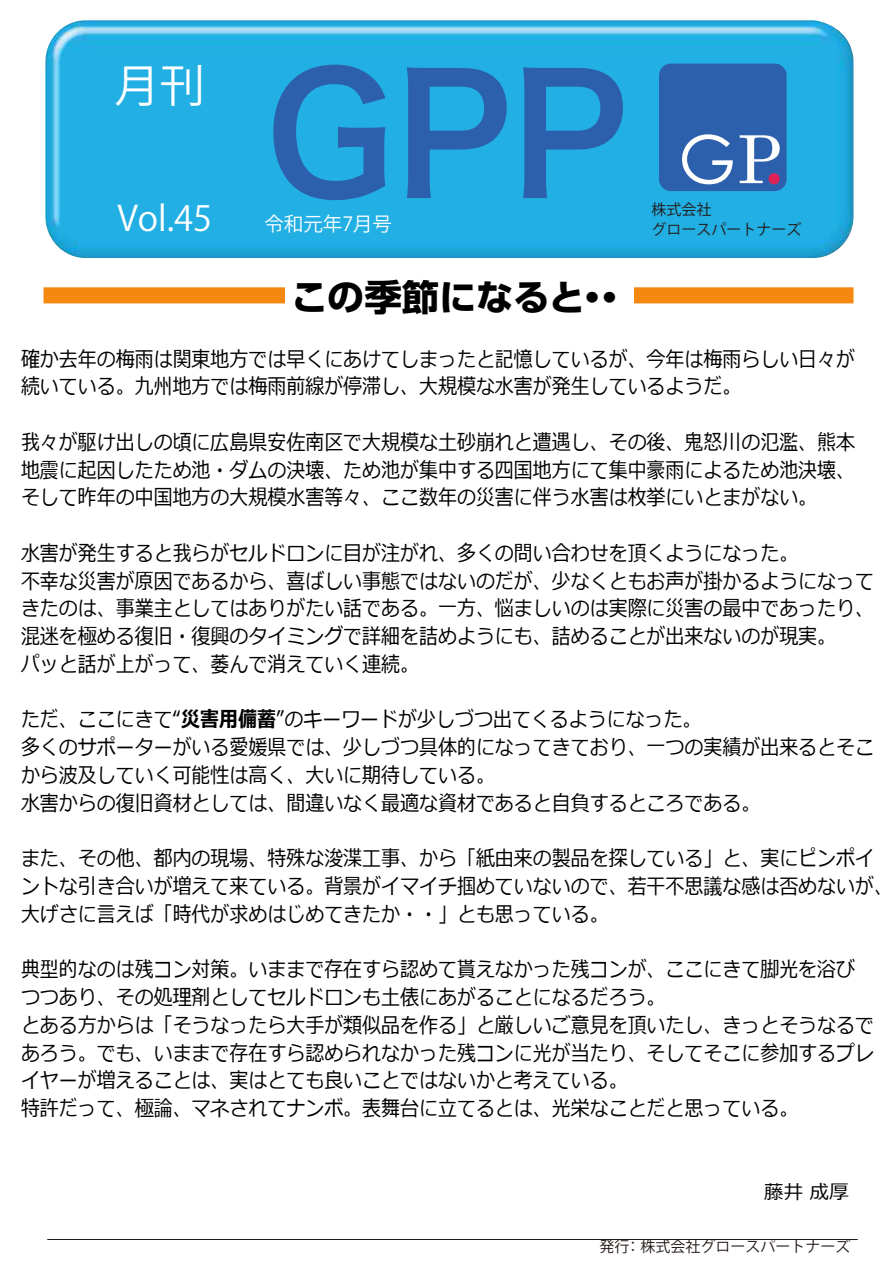
<style>
.page{position:relative;width:893px;height:1263px;background:#fff}
.page>*{position:absolute;margin:0;border:0;box-sizing:border-box;transform-origin:0 0}
.t1{font:163.5px "Hira Kaku Pro W6";color:#2c60ad}
.t2{font:45px "Jun 501 Pro Bold 90 ms RKSJ H";color:#fff}
.t3{font:700 36.3px "UD Shin Go Pro";letter-spacing:-.01em;color:#000}
.t4{font:34.5px "Jun 34 Pro Medium 90 ms RKSJ H";color:#fff}
.t5{font:21.45px/27.8px "Meiryo";color:#000;scale:.88 1}
.t6{font:19.5px "Jun 34 Pro Medium 90 ms RKSJ H";color:#fff}
.t7{font:19.5px "Meiryo";color:#000}
.t8{font:15px "Gothic BBB Pro Medium 90 ms RKSJ H";color:#221815}
.t9{font:15px/20.2px "Shin Go Pro Medium 90 ms RKSJ H";color:#221815}
.s1{font-weight:700}
</style>
<div class="page">
<hr style="left:47px;top:1239px;width:811px;height:1px;background:#221815">
<img style="left:45px;top:20px;width:809px;height:238px">
<div style="left:659px;top:64px;width:127px;height:127px;background:#2c60ad;border-radius:12px"></div>
<div style="left:768px;top:173px;width:12px;height:11px;background:#e02357;border-radius:50%"></div>
<svg style="left:682px;top:134px;width:51px;height:50px"></svg>
<svg style="left:740px;top:135px;width:40px;height:48px"></svg>
<div style="left:44px;top:287px;width:810px;height:16px;background:#f48811"></div>
<div style="left:285px;top:275px;width:348px;height:41px;background:#fff"></div>
<h2 class="t2" style="left:115px;top:61px;width:91px">月刊</h2>
<h1 class="t1" style="left:266px;top:-13px;width:363px">GPP</h1>
<h3 class="t4" style="left:117px;top:199px;width:96px">Vol.45</h3>
<p class="t6" style="left:264px;top:213px;width:129px">令和元年7月号</p>
<h3 class="t3" style="left:291px;top:267px;width:339px">この季節になると・・</h3>
<p class="t9" style="left:652px;top:199px;width:152px">株式会社<br>グロースパートナーズ</p>
<p class="t5" style="left:21px;top:346px;width:949px">確か去年の梅雨は関東地方では早くにあけてしまったと記憶しているが、今年は梅雨らしい日々が続いている。九州地方では梅雨前線が停滞し、大規模な水害が発生しているようだ。</p>
<p class="t5" style="left:21px;top:429px;width:949px;text-align:justify">我々が駆け出しの頃に広島県安佐南区で大規模な土砂崩れと遭遇し、その後、鬼怒川の氾濫、熊本地震に起因したため池・ダムの決壊、ため池が集中する四国地方にて集中豪雨によるため池決壊、そして昨年の中国地方の大規模水害等々、ここ数年の災害に伴う水害は枚挙にいとまがない。</p>
<p class="t5" style="left:21px;top:540px;width:971px">水害が発生すると我らがセルドロンに目が注がれ、多くの問い合わせを頂くようになった。<br>不幸な災害が原因であるから、喜ばしい事態ではないのだが、少なくともお声が掛かるようになってきたのは、事業主としてはありがたい話である。一方、悩ましいのは実際に災害の最中であったり、混迷を極める復旧・復興のタイミングで詳細を詰めようにも、詰めることが出来ないのが現実。<br>パッと話が上がって、萎んで消えていく連続。</p>
<p class="t5" style="left:21px;top:707px;width:971px">ただ、ここにきて“<span class="s1">災害用備蓄</span>”のキーワードが少しづつ出てくるようになった。<br>多くのサポーターがいる愛媛県では、少しづつ具体的になってきており、一つの実績が出来るとそこから波及していく可能性は高く、大いに期待している。<br>水害からの復旧資材としては、間違いなく最適な資材であると自負するところである。</p>
<p class="t5" style="left:21px;top:846px;width:992px">また、その他、都内の現場、特殊な浚渫工事、から「紙由来の製品を探している」と、実にピンポイントな引き合いが増えて来ている。背景がイマイチ掴めていないので、若干不思議な感は否めないが、大げさに言えば「時代が求めはじめてきたか・・」とも思っている。</p>
<p class="t5" style="left:21px;top:957px;width:971px">典型的なのは残コン対策。いままで存在すら認めて貰えなかった残コンが、ここにきて脚光を浴びつつあり、その処理剤としてセルドロンも土俵にあがることになるだろう。<br>とある方からは「そうなったら大手が類似品を作る」と厳しいご意見を頂いたし、きっとそうなるであろう。でも、いままで存在すら認められなかった残コンに光が当たり、そしてそこに参加するプレイヤーが増えることは、実はとても良いことではないかと考えている。<br>特許だって、極論、マネされてナンボ。表舞台に立てるとは、光栄なことだと思っている。</p>
<p class="t7" style="left:764px;top:1178px;width:86px">藤井 成厚</p>
<p class="t8" style="left:599px;top:1238px;width:283px">発行：株式会社グロースパートナーズ　　</p>
</div>
